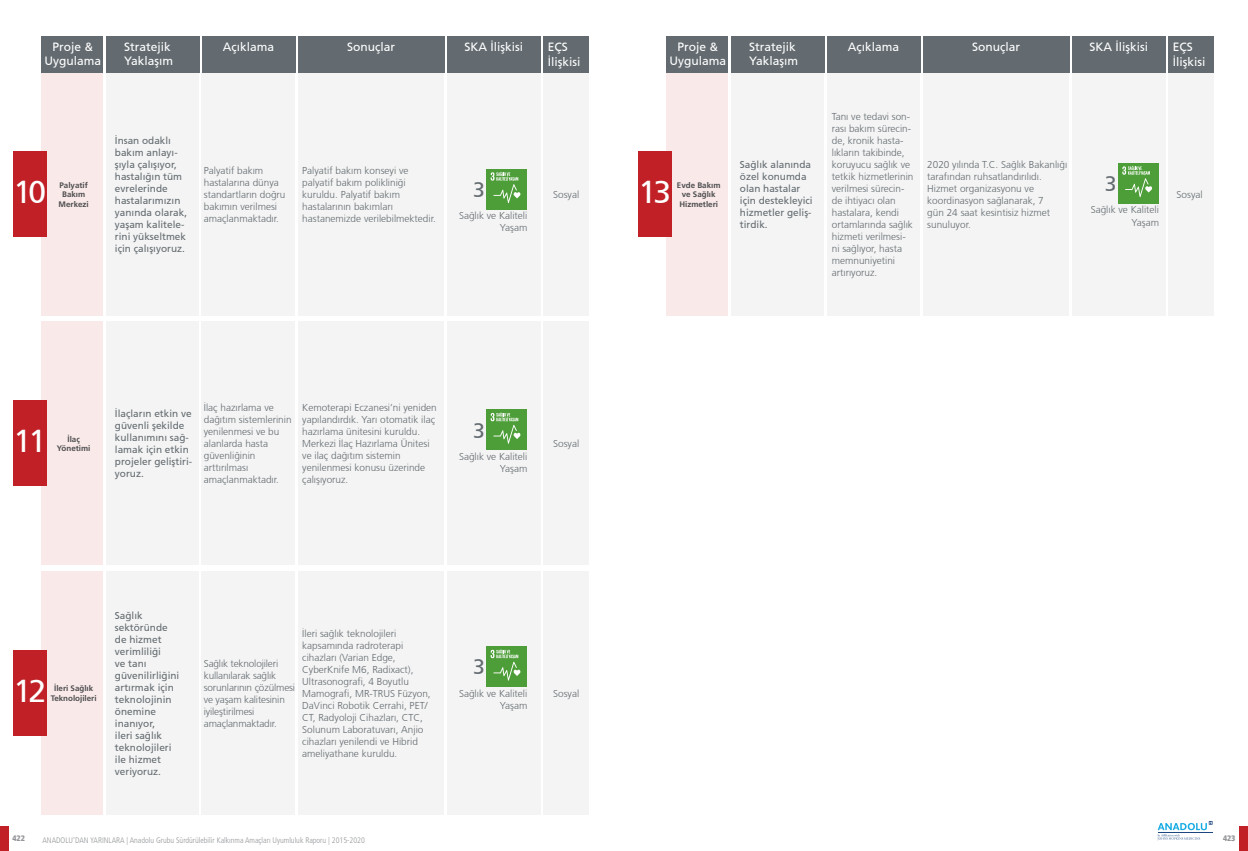
<style>
.page{position:relative;width:1248px;height:851px;background:#fff}
.page>*{position:absolute;margin:0;border:0;box-sizing:border-box;transform-origin:0 0}
.t1{font:31.6px "Frutiger LT";letter-spacing:-.08em;color:#fff}
.t2{font:21.1px "Frutiger LT";color:#636b70}
.t3{font:12px/14.4px "Frutiger LT";color:#fff}
.t4{font:300 10px/12px "Frutiger LT";color:#636b70}
.t5{font:10px/12px "Frutiger LT";color:#636b70}
.t6{font:300 8px "Frutiger Cond LT";color:#939598}
.t7{font:700 8px/9.6px "Frutiger LT Std";color:#4d4d4f;text-align:center}
.t8{font:900 8px "Frutiger Cond LT";color:#939598}
</style>
<div class="page">
<div style="left:1239px;top:826px;width:8px;height:24px;background:#c02026"></div>
<div style="left:0;top:826px;width:9px;height:24px;background:#c02026"></div>
<div style="left:41px;top:72px;width:62px;height:244px;background:#f9e9e9"></div>
<div style="left:41px;top:321px;width:62px;height:244px;background:#f9e9e9"></div>
<div style="left:41px;top:571px;width:62px;height:243px;background:#f9e9e9"></div>
<div style="left:106px;top:72px;width:92px;height:244px;background:#f4f4f4"></div>
<div style="left:106px;top:321px;width:92px;height:244px;background:#f4f4f4"></div>
<div style="left:106px;top:571px;width:92px;height:243px;background:#f4f4f4"></div>
<div style="left:201px;top:72px;width:94px;height:244px;background:#f4f4f4"></div>
<div style="left:201px;top:321px;width:94px;height:244px;background:#f4f4f4"></div>
<div style="left:201px;top:571px;width:94px;height:243px;background:#f4f4f4"></div>
<div style="left:298px;top:72px;width:145px;height:244px;background:#f4f4f4"></div>
<div style="left:298px;top:321px;width:145px;height:244px;background:#f4f4f4"></div>
<div style="left:298px;top:571px;width:145px;height:243px;background:#f4f4f4"></div>
<div style="left:447px;top:72px;width:93px;height:244px;background:#f4f4f4"></div>
<div style="left:447px;top:321px;width:93px;height:244px;background:#f4f4f4"></div>
<div style="left:447px;top:571px;width:93px;height:243px;background:#f4f4f4"></div>
<div style="left:543px;top:72px;width:46px;height:244px;background:#f4f4f4"></div>
<div style="left:543px;top:321px;width:46px;height:244px;background:#f4f4f4"></div>
<div style="left:543px;top:571px;width:46px;height:243px;background:#f4f4f4"></div>
<div style="left:41px;top:36px;width:62px;height:36px;background:#636b70"></div>
<div style="left:106px;top:36px;width:93px;height:36px;background:#636b70"></div>
<div style="left:202px;top:36px;width:93px;height:36px;background:#636b70"></div>
<div style="left:298px;top:36px;width:146px;height:36px;background:#636b70"></div>
<div style="left:447px;top:36px;width:93px;height:36px;background:#636b70"></div>
<div style="left:543px;top:36px;width:46px;height:36px;background:#636b70"></div>
<div style="left:13px;top:151px;width:33px;height:86px;background:#c02026"></div>
<div style="left:13px;top:400px;width:33px;height:86px;background:#c02026"></div>
<div style="left:13px;top:650px;width:33px;height:86px;background:#c02026"></div>
<svg style="left:1157px;top:821px;width:55px;height:19px"></svg>
<div style="left:486px;top:169px;width:41px;height:40px;background:#4d9e38"></div>
<svg style="left:490px;top:172px;width:30px;height:31px"></svg>
<div style="left:486px;top:409px;width:41px;height:41px;background:#4d9e38"></div>
<svg style="left:490px;top:412px;width:30px;height:31px"></svg>
<div style="left:486px;top:646px;width:41px;height:40px;background:#4d9e38"></div>
<svg style="left:490px;top:649px;width:30px;height:31px"></svg>
<div style="left:666px;top:73px;width:62px;height:243px;background:#f9e9e9"></div>
<div style="left:731px;top:73px;width:92px;height:243px;background:#f4f4f4"></div>
<div style="left:826px;top:73px;width:93px;height:243px;background:#f4f4f4"></div>
<div style="left:922px;top:73px;width:146px;height:243px;background:#f4f4f4"></div>
<div style="left:1072px;top:73px;width:93px;height:243px;background:#f4f4f4"></div>
<div style="left:1168px;top:73px;width:45px;height:243px;background:#f4f4f4"></div>
<div style="left:666px;top:36px;width:62px;height:36px;background:#636b70"></div>
<div style="left:731px;top:36px;width:93px;height:36px;background:#636b70"></div>
<div style="left:826px;top:36px;width:94px;height:36px;background:#636b70"></div>
<div style="left:922px;top:36px;width:147px;height:36px;background:#636b70"></div>
<div style="left:1072px;top:36px;width:93px;height:36px;background:#636b70"></div>
<div style="left:1168px;top:36px;width:45px;height:36px;background:#636b70"></div>
<div style="left:1118px;top:163px;width:40px;height:40px;background:#4d9e38"></div>
<svg style="left:1122px;top:166px;width:29px;height:31px"></svg>
<div style="left:638px;top:151px;width:33px;height:86px;background:#c02026"></div>
<p class="t3" style="left:44px;top:39px;width:58px;text-align:center">Proje &amp;<br>Uygulama</p>
<p class="t3" style="left:124px;top:39px;width:51px">Stratejik<br>Yaklaşım</p>
<p class="t3" style="left:223px;top:40px;width:53px">Açıklama</p>
<p class="t3" style="left:347px;top:40px;width:50px">Sonuçlar</p>
<p class="t3" style="left:464px;top:40px;width:60px">SKA İlişkisi</p>
<p class="t3" style="left:547px;top:40px;width:34px">EÇS<br>İlişkisi</p>
<p class="t3" style="left:669px;top:39px;width:58px;text-align:center">Proje &amp;<br>Uygulama</p>
<p class="t3" style="left:749px;top:39px;width:51px">Stratejik<br>Yaklaşım</p>
<p class="t3" style="left:847px;top:40px;width:53px">Açıklama</p>
<p class="t3" style="left:972px;top:40px;width:50px">Sonuçlar</p>
<p class="t3" style="left:1089px;top:40px;width:60px">SKA İlişkisi</p>
<p class="t3" style="left:1172px;top:40px;width:34px">EÇS<br>İlişkisi</p>
<h1 class="t1" style="left:13px;top:174px;width:34px">10</h1>
<p class="t7" style="left:59px;top:180px;width:32px">Palyatif<br>Bakım<br>Merkezi</p>
<p class="t5" style="left:115px;top:134px;width:74px">İnsan odaklı bakım anlayı&shy;şıyla çalışıyor, hastalığın tüm evrelerinde hastalarımızın yanında olarak, yaşam kalitele&shy;rini yükseltmek için çalışıyoruz.</p>
<p class="t4" style="left:204px;top:164px;width:83px">Palyatif bakım hastalarına dünya standartların doğru bakımın verilmesi amaçlanmaktadır.</p>
<p class="t4" style="left:302px;top:164px;width:135px">Palyatif bakım konseyi ve palyatif bakım polikliniği kuruldu. Palyatif bakım hastalarının bakımları hastanemizde verilebilmektedir.</p>
<h2 class="t2" style="left:473px;top:177px;width:13px">3</h2>
<p class="t4" style="left:459px;top:210px;width:70px;text-align:right">Sağlık ve Kaliteli<br>Yaşam</p>
<p class="t4" style="left:553px;top:188px;width:28px">Sosyal</p>
<h1 class="t1" style="left:638px;top:174px;width:34px">13</h1>
<p class="t7" style="left:676px;top:180px;width:45px">Evde Bakım ve Sağlık<br>Hizmetleri</p>
<p class="t5" style="left:739px;top:158px;width:74px">Sağlık alanında özel konumda olan hastalar için destekleyici hizmetler geliş&shy;tirdik.</p>
<p class="t4" style="left:831px;top:111px;width:83px">Tanı ve tedavi son&shy;rası bakım sürecin&shy;de, kronik hasta&shy;lıkların takibinde, koruyucu sağlık ve tetkik hizmetlerinin verilmesi sürecin&shy;de ihtiyacı olan hastalara, kendi ortamlarında sağlık hizmeti verilmesi&shy;ni sağlıyor, hasta memnuniyetini artırıyoruz.</p>
<p class="t4" style="left:927px;top:159px;width:141px">2020 yılında T.C. Sağlık Bakanlığı tarafından ruhsatlandırılıdı.<br>Hizmet organizasyonu ve koordinasyon sağlanarak, 7<br>gün 24 saat kesintisiz hizmet sunuluyor.</p>
<h2 class="t2" style="left:1104px;top:171px;width:13px">3</h2>
<p class="t4" style="left:1090px;top:204px;width:70px;text-align:right">Sağlık ve Kaliteli<br>Yaşam</p>
<p class="t4" style="left:1176px;top:189px;width:28px">Sosyal</p>
<h1 class="t1" style="left:13px;top:423px;width:34px">11</h1>
<p class="t7" style="left:57px;top:434px;width:35px">İlaç<br>Yönetimi</p>
<p class="t5" style="left:115px;top:407px;width:79px">İlaçların etkin ve güvenli şekilde kullanımını sağ&shy;lamak için etkin projeler geliştiri&shy;yoruz.</p>
<p class="t4" style="left:204px;top:401px;width:89px">İlaç hazırlama ve dağıtım sistemlerinin yenilenmesi ve bu alanlarda hasta güvenliğinin arttırılması amaçlanmaktadır.</p>
<p class="t4" style="left:302px;top:401px;width:136px">Kemoterapi Eczanesi’ni yeniden yapılandırdık. Yarı otomatik ilaç hazırlama ünitesini kuruldu.<br>Merkezi İlaç Hazırlama Ünitesi ve ilaç dağıtım sistemin yenilenmesi konusu üzerinde çalışıyoruz.</p>
<h2 class="t2" style="left:473px;top:418px;width:13px">3</h2>
<p class="t4" style="left:459px;top:450px;width:70px;text-align:right">Sağlık ve Kaliteli<br>Yaşam</p>
<p class="t4" style="left:553px;top:437px;width:28px">Sosyal</p>
<h1 class="t1" style="left:13px;top:672px;width:34px">12</h1>
<p class="t7" style="left:51px;top:683px;width:47px">İleri Sağlık<br>Teknolojileri</p>
<p class="t5" style="left:115px;top:609px;width:66px">Sağlık sektöründe de hizmet verimliliği<br>ve tanı güvenilirliğini artırmak için teknolojinin önemine inanıyor,<br>ileri sağlık teknolojileri ile hizmet veriyoruz.</p>
<p class="t4" style="left:204px;top:657px;width:93px">Sağlık teknolojileri kullanılarak sağlık sorunlarının çözülmesi ve yaşam kalitesinin iyileştirilmesi amaçlanmaktadır.</p>
<p class="t4" style="left:302px;top:627px;width:130px">İleri sağlık teknolojileri kapsamında radroterapi cihazları (Varian Edge,<br>CyberKnife M6, Radixact),<br>Ultrasonografi, 4 Boyutlu<br>Mamografi, MR-TRUS Füzyon,<br>DaVinci Robotik Cerrahi, PET/<br>CT, Radyoloji Cihazları, CTC,<br>Solunum Laboratuvarı, Anjio cihazları yenilendi ve Hibrid ameliyathane kuruldu.</p>
<h2 class="t2" style="left:473px;top:654px;width:13px">3</h2>
<p class="t4" style="left:459px;top:687px;width:70px;text-align:right">Sağlık ve Kaliteli<br>Yaşam</p>
<p class="t4" style="left:553px;top:687px;width:28px">Sosyal</p>
<p class="t8" style="left:12px;top:833px;width:14px">422</p>
<p class="t6" style="left:43px;top:835px;width:324px">ANADOLU’DAN YARINLARA | Anadolu Grubu Sürdürülebilir Kalkınma Amaçları Uyumluluk Raporu | 2015-2020</p>
<p class="t8" style="left:1222px;top:833px;width:14px">423</p>
</div>
